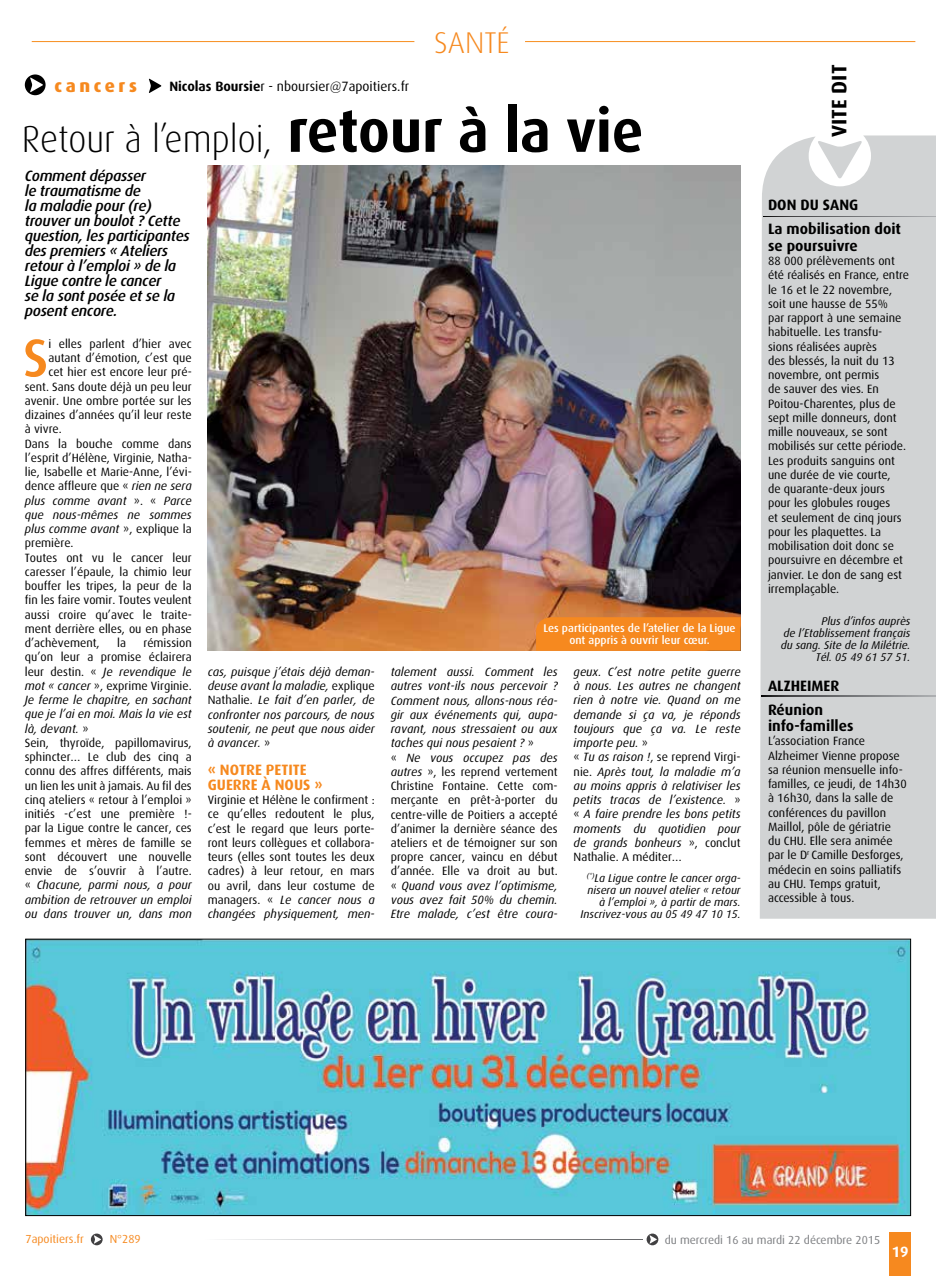
<style>
.page{position:relative;width:936px;height:1276px;background:#fff}
.page>*{position:absolute;margin:0;border:0;box-sizing:border-box;transform-origin:0 0}
.t1{font:500 53.4px "Dax";color:#f6891f}
.t2{font:300 37.5px "Dax";color:#000;scale:.95 1}
.t3{font:300 30px "Dax";color:#f6891f}
.t4{font:700 21px "Dax";color:#000}
.t5{font:800 18px "Dax";letter-spacing:.2em;color:#f6891f}
.t6{font:italic 500 15px/15px "Dax";letter-spacing:-.02em;color:#000}
.t7{font:700 15px/24px "Dax";color:#000}
.t8{font:700 15px "Dax";color:#f6891f}
.t9{font:700 15px "Dax";color:#fff}
.t10{font:13.5px "Dax";color:#000}
.t11{font:12px/14.2px "Dax";color:#000}
.t12{font:italic 12px/14.2px "Dax";color:#000}
.t13{font:11.7px "Dax";color:#7c7e81}
.t14{font:11.7px "Dax";color:#f6891f}
.t15{font:italic 11.25px/12px "Dax";color:#000;text-align:right}
.t16{font:500 11.25px/12px "Dax";color:#fff;text-align:center}
.s1{font-weight:700}
.s2{font-weight:700;font-size:60px}
.s3{font-style:italic}
.s4{font-style:normal}
</style>
<div class="page">
<div style="left:889px;top:1232px;width:22px;height:44px;background:#f6891f"></div>
<svg style="left:91px;top:1233px;width:12px;height:12px"></svg>
<svg style="left:646px;top:1233px;width:12px;height:12px"></svg>
<svg style="left:224px;top:1239px;width:418px;height:1px"></svg>
<svg style="left:25px;top:74px;width:21px;height:21px"></svg>
<hr style="left:32px;top:41px;width:382px;height:1px;background:#f78d1e">
<hr style="left:525px;top:41px;width:390px;height:1px;background:#f78d1e">
<img style="left:207px;top:166px;width:533px;height:485px">
<svg style="left:149px;top:79px;width:12px;height:14px"></svg>
<div style="left:536px;top:617px;width:204px;height:34px;background:#f6891f"></div>
<div style="left:760px;top:135px;width:175px;height:783px;background:#d1d3d4"></div>
<svg style="left:764px;top:216px;width:171px;height:1px"></svg>
<img style="left:28px;top:941px;width:880px;height:272px">
<svg style="left:761px;top:695px;width:174px;height:1px"></svg>
<h3 class="t5" style="left:55px;top:75px;width:84px">cancers</h3>
<p class="t10" style="left:169px;top:79px;width:241px"><span class="s1">Nicolas Boursie</span>r - nboursier@7apoitiers.fr</p>
<h3 class="t3" style="left:434px;top:26px;width:17px">sant</h3>
<h3 class="t3" style="left:496px;top:26px;width:14px">é</h3>
<h2 class="t2" style="left:22px;top:118px;width:655px">Retour à l’emploi, <span class="s2">retour à la vie</span></h2>
<p class="t6" style="left:25px;top:168px;width:166px">Comment dépasser<br>le traumatisme de<br>la maladie pour (re) trouver un boulot ? Cette question, les participantes des premiers « Ateliers retour à l’emploi » de la<br>Ligue contre le cancer<br>se la sont posée et se la posent encore.</p>
<h1 class="t1" style="left:23px;top:328px;width:27px">s</h1>
<p class="t11" style="left:48px;top:337px;width:145px">i elles parlent d’hier avec</p>
<p class="t11" style="left:48px;top:351px;width:145px">autant d’émotion, c’est que</p>
<p class="t11" style="left:48px;top:365px;width:145px">cet hier est encore leur pré-</p>
<p class="t11" style="left:25px;top:379px;width:168px">sent. Sans doute déjà un peu leur</p>
<p class="t11" style="left:25px;top:394px;width:168px">avenir. Une ombre portée sur les</p>
<p class="t11" style="left:25px;top:408px;width:168px">dizaines d’années qu’il leur reste</p>
<p class="t11" style="left:25px;top:422px;width:39px">à vivre.</p>
<p class="t11" style="left:25px;top:436px;width:168px">Dans la bouche comme dans</p>
<p class="t11" style="left:25px;top:451px;width:168px">l’esprit d’Hélène, Virginie, Natha-</p>
<p class="t11" style="left:25px;top:465px;width:168px">lie, Isabelle et Marie-Anne, l’évi-</p>
<p class="t11" style="left:25px;top:479px;width:168px">dence affleure que « <span class="s3">rien ne sera</span></p>
<p class="t12" style="left:25px;top:493px;width:168px">plus comme avant <span class="s4">». «</span> Parce</p>
<p class="t12" style="left:25px;top:508px;width:168px">que nous-mêmes ne sommes</p>
<p class="t12" style="left:25px;top:522px;width:168px">plus comme avant <span class="s4">», explique la</span></p>
<p class="t11" style="left:25px;top:536px;width:50px">première.</p>
<p class="t11" style="left:25px;top:550px;width:168px">Toutes ont vu le cancer leur</p>
<p class="t11" style="left:25px;top:565px;width:168px">caresser l’épaule, la chimio leur</p>
<p class="t11" style="left:25px;top:579px;width:168px">bouffer les tripes, la peur de la</p>
<p class="t11" style="left:25px;top:593px;width:168px">fin les faire vomir. Toutes veulent</p>
<p class="t11" style="left:25px;top:607px;width:168px">aussi croire qu’avec le traite-</p>
<p class="t11" style="left:25px;top:622px;width:168px">ment derrière elles, ou en phase</p>
<p class="t11" style="left:25px;top:636px;width:76px">d’achèvement,</p>
<p class="t11" style="left:117px;top:636px;width:10px">la</p>
<p class="t11" style="left:25px;top:636px;width:168px;text-indent:119px">rémission qu’on leur a promise éclairera leur destin. « <span class="s3">Je revendique le mot « cancer</span> », exprime Virginie.<br><span class="s3">Je ferme le chapitre, en sachant que je l’ai en moi. Mais la vie est là, devant.</span> »<br>Sein, thyroïde, papillomavirus, sphincter… Le club des cinq a connu des affres différents, mais un lien les unit à jamais. Au fil des cinq ateliers « retour à l’emploi » initiés -c’est une première !- par la Ligue contre le cancer, ces femmes et mères de famille se sont découvert une nouvelle envie de s’ouvrir à l’autre. « <span class="s3">Chacune, parmi nous, a pour ambition de retrouver un emploi ou dans trouver un, dans mon</span></p>
<p class="t12" style="left:208px;top:664px;width:168px;text-align:justify">cas, puisque j’étais déjà deman&shy;deuse avant la maladie, <span class="s4">explique Nathalie.</span> Le fait d’en parler, de confronter nos parcours, de nous soutenir, ne peut que nous aider à avancer. <span class="s4">»</span></p>
<p class="t8" style="left:208px;top:761px;width:31px">« Notre</p>
<p class="t8" style="left:266px;top:761px;width:8px">petite</p>
<p class="t8" style="left:208px;top:776px;width:18px">guerre</p>
<p class="t8" style="left:261px;top:776px;width:23px">à nous</p>
<p class="t8" style="left:314px;top:776px;width:10px">»</p>
<p class="t11" style="left:208px;top:793px;width:168px;text-align:justify">Virginie et Hélène le confirment : ce qu’elles redoutent le plus, c’est le regard que leurs porte&shy;ront leurs collègues et collabora&shy;teurs (elles sont toutes les deux cadres) à leur retour, en mars ou avril, dans leur costume de managers. « <span class="s3">Le cancer nous a changées physiquement, men-</span></p>
<p class="t16" style="left:543px;top:622px;width:193px">Les participantes de l’atelier de la Ligue ont appris à ouvrir leur cœur.</p>
<p class="t12" style="left:390px;top:665px;width:168px">talement aussi. Comment les autres vont-ils nous percevoir ?<br>Comment nous, allons-nous réa&shy;gir aux événements qui, aupa&shy;ravant, nous stressaient ou aux taches qui nous pesaient ? <span class="s4">»<br>«</span> Ne vous occupez pas des autres <span class="s4">», les reprend vertement<br>Christine Fontaine. Cette com&shy;merçante en prêt-à-porter du centre-ville de Poitiers a accepté d’animer la dernière séance des ateliers et de témoigner sur son propre cancer, vaincu en début d’année. Elle va droit au but. «</span> Quand vous avez l’optimisme, vous avez fait 50% du chemin.<br>Etre malade, c’est être coura-</p>
<p class="t12" style="left:573px;top:665px;width:168px">geux. C’est notre petite guerre à nous. Les autres ne changent rien à notre vie. Quand on me demande si ça va, je réponds toujours que ça va. Le reste importe peu. <span class="s4">»<br>«</span> Tu as raison !<span class="s4">, se reprend Virgi&shy;nie.</span> Après tout, la maladie m’a au moins appris à relativiser les petits tracas de l’existence. <span class="s4">» «</span> A faire prendre les bons petits moments du quotidien pour de grands bonheurs <span class="s4">», conclut<br>Nathalie. A méditer…</span></p>
<p class="t15" style="left:580px;top:872px;width:161px"><sup>(*)</sup>La Ligue contre le cancer orga&shy;nisera un nouvel atelier « retour à l’emploi », à partir de mars.<br>Inscrivez-vous au 05 49 47 10 15.</p>
<h3 class="t4" style="left:827px;top:137px;width:72px;rotate:-90deg">vite dit</h3>
<p class="t7" style="left:768px;top:193px;width:135px;text-indent:32px">du sang<br>La mobilisation doit</p>
<p class="t7" style="left:768px;top:234px;width:91px">se poursuivre</p>
<p class="t11" style="left:768px;top:254px;width:143px">88 000 prélèvements ont été réalisés en France, entre le 16 et le 22 novembre, soit une hausse de 55%<br>par rapport à une semaine habituelle. Les transfu&shy;sions réalisées auprès<br>des blessés, la nuit du 13 novembre, ont permis<br>de sauver des vies. En<br>Poitou-Charentes, plus de sept mille donneurs, dont mille nouveaux, se sont mobilisés sur cette période.<br>Les produits sanguins ont une durée de vie courte,<br>de quarante-deux jours pour les globules rouges<br>et seulement de cinq jours pour les plaquettes. La mobilisation doit donc se poursuivre en décembre et janvier. Le don de sang est irremplaçable.</p>
<p class="t15" style="left:780px;top:615px;width:131px">Plus d’infos auprès<br>de l’Etablissement français du sang. Site de la Milétrie.<br>Tél. 05 49 61 57 51.</p>
<p class="t7" style="left:768px;top:673px;width:64px">Alzheimer<br>Réunion</p>
<p class="t7" style="left:768px;top:714px;width:87px">info-familles</p>
<p class="t11" style="left:768px;top:734px;width:140px">L’association France<br>Alzheimer Vienne propose sa réunion mensuelle info&shy;familles, ce jeudi, de 14h30 à 16h30, dans la salle de conférences du pavillon<br>Maillol, pôle de gériatrie<br>du CHU. Elle sera animée par le D<sup>r</sup> Camille Desforges, médecin en soins palliatifs au CHU. Temps gratuit, accessible à tous.</p>
<p class="t7" style="left:768px;top:193px;width:10px">Don</p>
<p class="t14" style="left:26px;top:1233px;width:60px">7apoitiers.fr</p>
<p class="t14" style="left:110px;top:1233px;width:32px">N°289</p>
<p class="t13" style="left:664px;top:1233px;width:217px">du mercredi 16 au mardi 22 décembre 2015</p>
<p class="t9" style="left:891px;top:1243px;width:18px">19</p>
</div>
